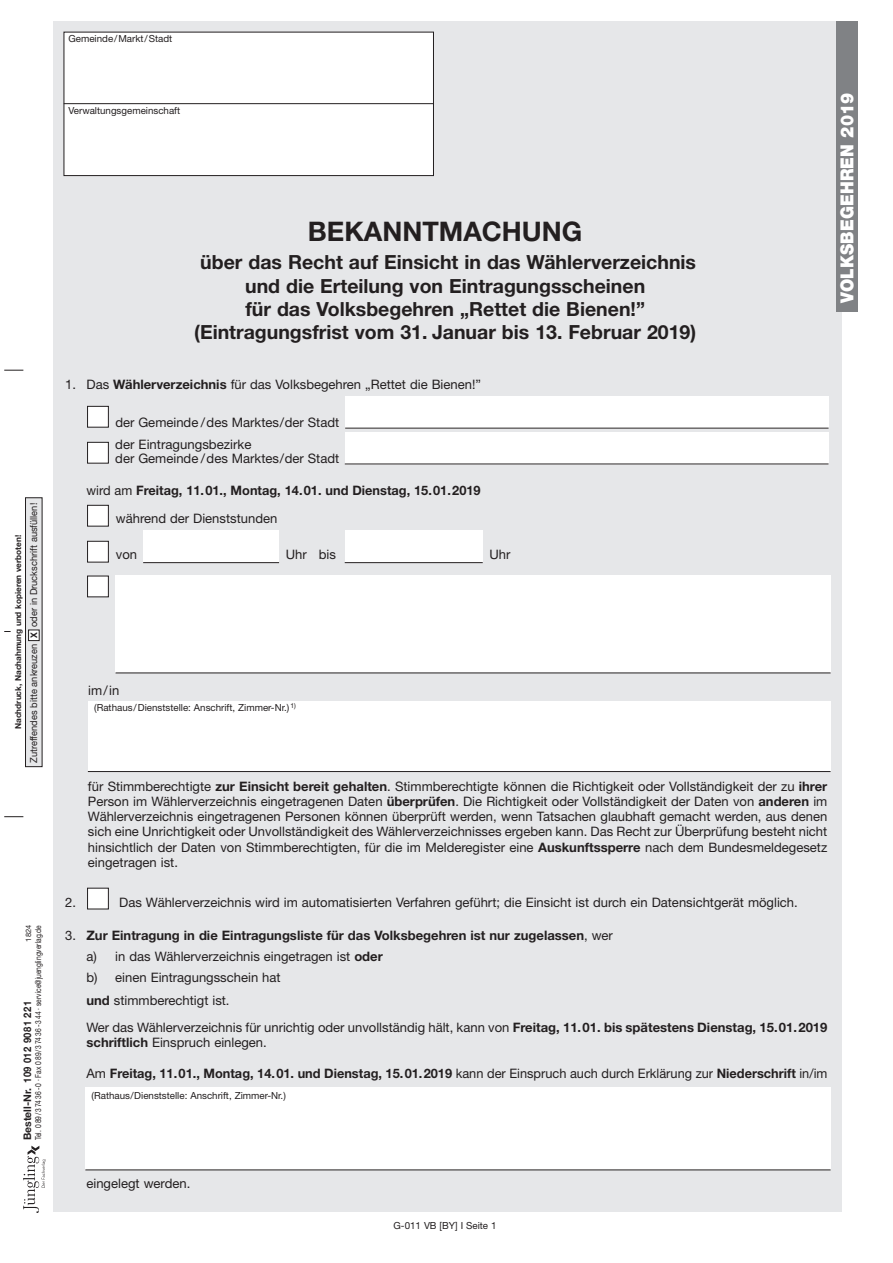
<style>
.page{position:relative;width:893px;height:1263px;background:#fff}
.page>*{position:absolute;margin:0;border:0;box-sizing:border-box;transform-origin:0 0}
.t1{font:700 27px "Helvetica Neue LT Std";color:#231f20}
.t2{font:700 19.5px/23.1px "Helvetica Neue LT Std";color:#231f20;text-align:center}
.t3{font:900 18px "Helvetica Neue LT Std";letter-spacing:.005em;color:#fff;scale:.93 1}
.t4{font:13.05px/15.3px "Helvetica Neue LT Std";color:#231f20}
.t5{font:700 13.05px/21px "Helvetica Neue LT Std";color:#231f20}
.t6{font:700 10.5px "Helvetica Neue LT Std";letter-spacing:.05em;color:#231f20}
.t7{font:9.75px "Helvetica Neue LT Std";color:#231f20}
.t8{font:9.75px "Helvetica Neue LT Std";color:#231f20;scale:.95 1}
.t9{font:8.25px "Helvetica Neue LT Std";color:#231f20;scale:.81 1}
.t10{font:700 8.25px "Helvetica Neue LT Std";color:#231f20}
.t11{font:7.5px "Helvetica Neue LT Std";color:#231f20}
.s1{font-weight:700;font-size:9px}
.s2{font-weight:700}
.s3{font-weight:400}
</style>
<div class="page">
<div style="left:53px;top:21px;width:788px;height:1191px;background:#e6e7e9"></div>
<div style="left:87px;top:406px;width:22px;height:21px;background:#fff;border:1px solid #231f20"></div>
<div style="left:87px;top:442px;width:22px;height:21px;background:#fff;border:1px solid #231f20"></div>
<div style="left:87px;top:505px;width:22px;height:21px;background:#fff;border:1px solid #231f20"></div>
<div style="left:87px;top:541px;width:22px;height:21px;background:#fff;border:1px solid #231f20"></div>
<div style="left:87px;top:576px;width:22px;height:21px;background:#fff;border:1px solid #231f20"></div>
<div style="left:87px;top:888px;width:22px;height:21px;background:#fff;border:1px solid #231f20"></div>
<div style="left:88px;top:701px;width:743px;height:71px;background:#fff"></div>
<hr style="left:88px;top:771px;width:743px;height:1px;background:#231f20">
<div style="left:116px;top:576px;width:715px;height:97px;background:#fff"></div>
<hr style="left:116px;top:673px;width:715px;height:1px;background:#231f20">
<div style="left:85px;top:1087px;width:746px;height:83px;background:#fff"></div>
<hr style="left:85px;top:1170px;width:746px;height:1px;background:#231f20">
<div style="left:144px;top:530px;width:135px;height:33px;background:#fff"></div>
<hr style="left:143px;top:562px;width:136px;height:1px;background:#231f20">
<div style="left:345px;top:530px;width:138px;height:33px;background:#fff"></div>
<hr style="left:345px;top:562px;width:138px;height:1px;background:#231f20">
<div style="left:345px;top:396px;width:484px;height:32px;background:#fff"></div>
<hr style="left:345px;top:428px;width:484px;height:1px;background:#231f20">
<div style="left:345px;top:432px;width:484px;height:32px;background:#fff"></div>
<hr style="left:345px;top:464px;width:484px;height:1px;background:#231f20">
<div style="left:64px;top:32px;width:370px;height:144px;background:#fff;border:1px solid #231f20"></div>
<hr style="left:64px;top:103px;width:370px;height:1px;background:#231f20">
<svg style="left:4px;top:816px;width:19px;height:1px"></svg>
<svg style="left:4px;top:370px;width:19px;height:1px"></svg>
<div style="left:25px;top:497px;width:17px;height:270px;background:#e6e7e9;border:1px solid #231f20"></div>
<div style="left:28px;top:630px;width:11px;height:11px;background:#fff;border:1px solid #231f20"></div>
<img style="left:23px;top:1145px;width:22px;height:68px">
<div style="left:836px;top:21px;width:21px;height:290px;background:#808285"></div>
<p class="t8" style="left:28px;top:763px;width:276px;rotate:-90deg">Zutreffendes bitte ankreuzen <span class="s1">X</span> oder in Druckschrift ausfüllen!</p>
<p class="t10" style="left:13px;top:729px;width:196px;rotate:-90deg">Nachdruck, Nachahmung und kopieren verboten!</p>
<p class="t11" style="left:24px;top:941px;width:18px;rotate:-90deg">1824</p>
<p class="t9" style="left:33px;top:1140px;width:267px;rotate:-90deg">Tel. 0 89/ 3 74 36- 0 · Fax 0 89/ 3 74 36- 3 44 · service@juenglingverlag.de</p>
<p class="t6" style="left:21px;top:1140px;width:141px;rotate:-90deg">Bestell-Nr. 109 012 9081 221</p>
<p class="t7" style="left:68px;top:33px;width:105px">Gemeinde/Markt/Stadt</p>
<p class="t7" style="left:68px;top:104px;width:113px">Verwaltungsgemeinschaft</p>
<h1 class="t1" style="left:308px;top:215px;width:276px">BEKANNTMACHUNG</h1>
<h2 class="t2" style="left:194px;top:250px;width:503px">über das Recht auf Einsicht in das Wählerverzeichnis und die Erteilung von Eintragungsscheinen<br>für das Volksbegehren „Rettet die Bienen!” (Eintragungsfrist vom 31. Januar bis 13. Februar 2019)</h2>
<p class="t4" style="left:65px;top:376px;width:417px">1. Das <span class="s2">Wählerverzeichnis</span> für das Volksbegehren „Rettet die Bienen!”</p>
<p class="t4" style="left:115px;top:411px;width:225px;line-height:22.5px">der Gemeinde /des Marktes/der Stadt der Eintragungsbezirke</p>
<p class="t4" style="left:115px;top:451px;width:225px">der Gemeinde /des Marktes/der Stadt</p>
<p class="t5" style="left:87px;top:479px;width:396px"><span class="s3">wird am</span> Freitag, 11.01., Montag, 14.01. und Dienstag, 15.01.2019</p>
<p class="t4" style="left:116px;top:511px;width:163px">während der Dienststunden</p>
<p class="t4" style="left:116px;top:547px;width:23px">von</p>
<p class="t4" style="left:286px;top:547px;width:52px">Uhr bis</p>
<p class="t4" style="left:489px;top:547px;width:23px">Uhr</p>
<h3 class="t3" style="left:836px;top:303px;width:228px;rotate:-90deg">VOLKSBEGEHREN 2019</h3>
<p class="t4" style="left:88px;top:683px;width:33px">im/in</p>
<p class="t7" style="left:94px;top:702px;width:203px">(Rathaus/Dienststelle: Anschrift, Zimmer-Nr.) <sup>1)</sup></p>
<p class="t4" style="left:88px;top:778px;width:741px;text-align:justify">für Stimmberechtigte <span class="s2">zur Einsicht bereit gehalten</span>. Stimmberechtigte können die Richtigkeit oder Vollständigkeit der zu <span class="s2">ihrer </span>Person im Wählerverzeichnis eingetragenen Daten <span class="s2">überprüfen</span>. Die Richtigkeit oder Vollständigkeit der Daten von <span class="s2">anderen</span> im Wählerverzeichnis eingetragenen Personen können überprüft werden, wenn Tatsachen glaubhaft gemacht werden, aus denen sich eine Unrichtigkeit oder Unvollständigkeit des Wählerverzeichnisses ergeben kann. Das Recht zur Überprüfung besteht nicht hinsichtlich der Daten von Stimmberechtigten, für die im Melderegister eine <span class="s2">Auskunftssperre</span> nach dem Bundesmeldegesetz eingetragen ist.</p>
<p class="t4" style="left:65px;top:894px;width:12px">2.</p>
<p class="t4" style="left:119px;top:894px;width:680px">Das Wählerverzeichnis wird im automatisierten Verfahren geführt; die Einsicht ist durch ein Datensichtgerät möglich.</p>
<p class="t5" style="left:86px;top:925px;width:528px;text-indent:-21px"><span class="s3">3.</span> Zur Eintragung in die Eintragungsliste für das Volksbegehren ist nur zugelassen<span class="s3">, wer a) in das Wählerverzeichnis eingetragen ist</span> oder<br><span class="s3">b) einen Eintragungsschein hat</span></p>
<p class="t4" style="left:86px;top:986px;width:742px;line-height:27.8px"><span class="s2">und</span> stimmberechtigt ist.<br>Wer das Wählerverzeichnis für unrichtig oder unvollständig hält, kann von <span class="s2">Freitag, 11.01. bis spätestens Dienstag, 15.01.2019</span></p>
<p class="t4" style="left:86px;top:1034px;width:182px"><span class="s2">schriftlich</span> Einspruch einlegen.</p>
<p class="t5" style="left:86px;top:1063px;width:742px"><span class="s3">Am</span> Freitag, 11.01., Montag, 14.01. und Dienstag, 15.01.2019 <span class="s3">kann der Einspruch auch durch Erklärung zur</span> Niederschrift <span class="s3">in/im</span></p>
<p class="t7" style="left:92px;top:1090px;width:196px">(Rathaus/Dienststelle: Anschrift, Zimmer-Nr.)</p>
<p class="t4" style="left:86px;top:1176px;width:105px">eingelegt werden.</p>
<p class="t7" style="left:394px;top:1219px;width:105px">G-011 VB [BY] I Seite 1</p>
</div>
